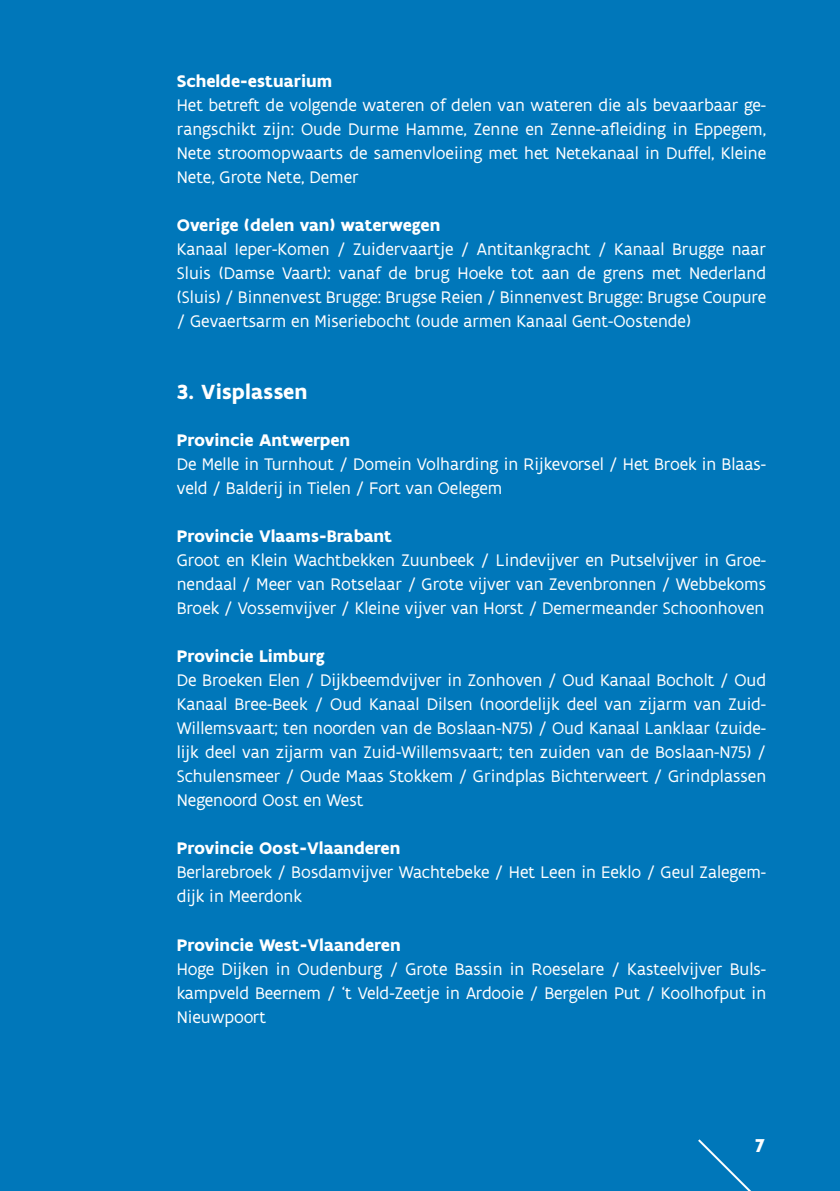
<style>
.page{position:relative;width:840px;height:1191px;background:#fff}
.page>*{position:absolute;margin:0;border:0;box-sizing:border-box;transform-origin:0 0}
.t1{font:700 22px "Flanders Art Sans";letter-spacing:.005em;color:#fff}
.t2{font:700 20px "Flanders Art Sans";color:#fff}
.t3{font:18px/24px "Flanders Art Sans";color:#fff;text-align:justify}
.t4{font:700 18px "Flanders Art Sans";color:#fff}
</style>
<div class="page">
<div style="left:0;top:0;width:839px;height:1191px;background:#0077ba"></div>
<svg style="left:698px;top:1139px;width:53px;height:52px"></svg>
<p class="t4" style="left:177px;top:70px;width:157px">Schelde-estuarium</p>
<p class="t3" style="left:177px;top:93px;width:590px">Het betreft de volgende wateren of delen van wateren die als bevaarbaar ge&shy;rangschikt zijn: Oude Durme Hamme, Zenne en Zenne-afleiding in Eppegem, Nete stroomopwaarts de samenvloeiing met het Netekanaal in Duffel, Kleine Nete, Grote Nete, Demer</p>
<p class="t4" style="left:177px;top:214px;width:265px">Overige (delen van) waterwegen</p>
<p class="t3" style="left:177px;top:237px;width:590px">Kanaal Ieper-Komen / Zuidervaartje / Antitankgracht / Kanaal Brugge naar Sluis (Damse Vaart): vanaf de brug Hoeke tot aan de grens met Nederland (Sluis) / Binnenvest Brugge: Brugse Reien / Binnenvest Brugge: Brugse Coupure / Gevaertsarm en Miseriebocht (oude armen Kanaal Gent-Oostende)</p>
<p class="t1" style="left:177px;top:378px;width:132px">3. Visplassen</p>
<p class="t4" style="left:177px;top:429px;width:175px">Provincie Antwerpen</p>
<p class="t3" style="left:177px;top:452px;width:590px">De Melle in Turnhout / Domein Volharding in Rijkevorsel / Het Broek in Blaas&shy;veld / Balderij in Tielen / Fort van Oelegem</p>
<p class="t4" style="left:177px;top:525px;width:216px">Provincie Vlaams-Brabant</p>
<p class="t3" style="left:177px;top:548px;width:590px">Groot en Klein Wachtbekken Zuunbeek / Lindevijver en Putselvijver in Groe&shy;nendaal / Meer van Rotselaar / Grote vijver van Zevenbronnen / Webbekoms Broek / Vossemvijver / Kleine vijver van Horst / Demermeander Schoonhoven</p>
<p class="t4" style="left:177px;top:645px;width:149px">Provincie Limburg</p>
<p class="t3" style="left:177px;top:668px;width:590px">De Broeken Elen / Dijkbeemdvijver in Zonhoven / Oud Kanaal Bocholt / Oud Kanaal Bree-Beek / Oud Kanaal Dilsen (noordelijk deel van zijarm van Zuid-Willemsvaart; ten noorden van de Boslaan-N75) / Oud Kanaal Lanklaar (zuide&shy;lijk deel van zijarm van Zuid-Willemsvaart; ten zuiden van de Boslaan-N75) / Schulensmeer / Oude Maas Stokkem / Grindplas Bichterweert / Grindplassen Negenoord Oost en West</p>
<p class="t4" style="left:177px;top:837px;width:225px">Provincie Oost-Vlaanderen</p>
<p class="t3" style="left:177px;top:860px;width:590px">Berlarebroek / Bosdamvijver Wachtebeke / Het Leen in Eeklo / Geul Zalegem&shy;dijk in Meerdonk</p>
<p class="t4" style="left:177px;top:933px;width:225px">Provincie West-Vlaanderen</p>
<p class="t3" style="left:177px;top:956px;width:590px">Hoge Dijken in Oudenburg / Grote Bassin in Roeselare / Kasteelvijver Buls&shy;kampveld Beernem / ‘t Veld-Zeetje in Ardooie / Bergelen Put / Koolhofput in Nieuwpoort</p>
<p class="t2" style="left:755px;top:1133px;width:11px">7</p>
</div>
